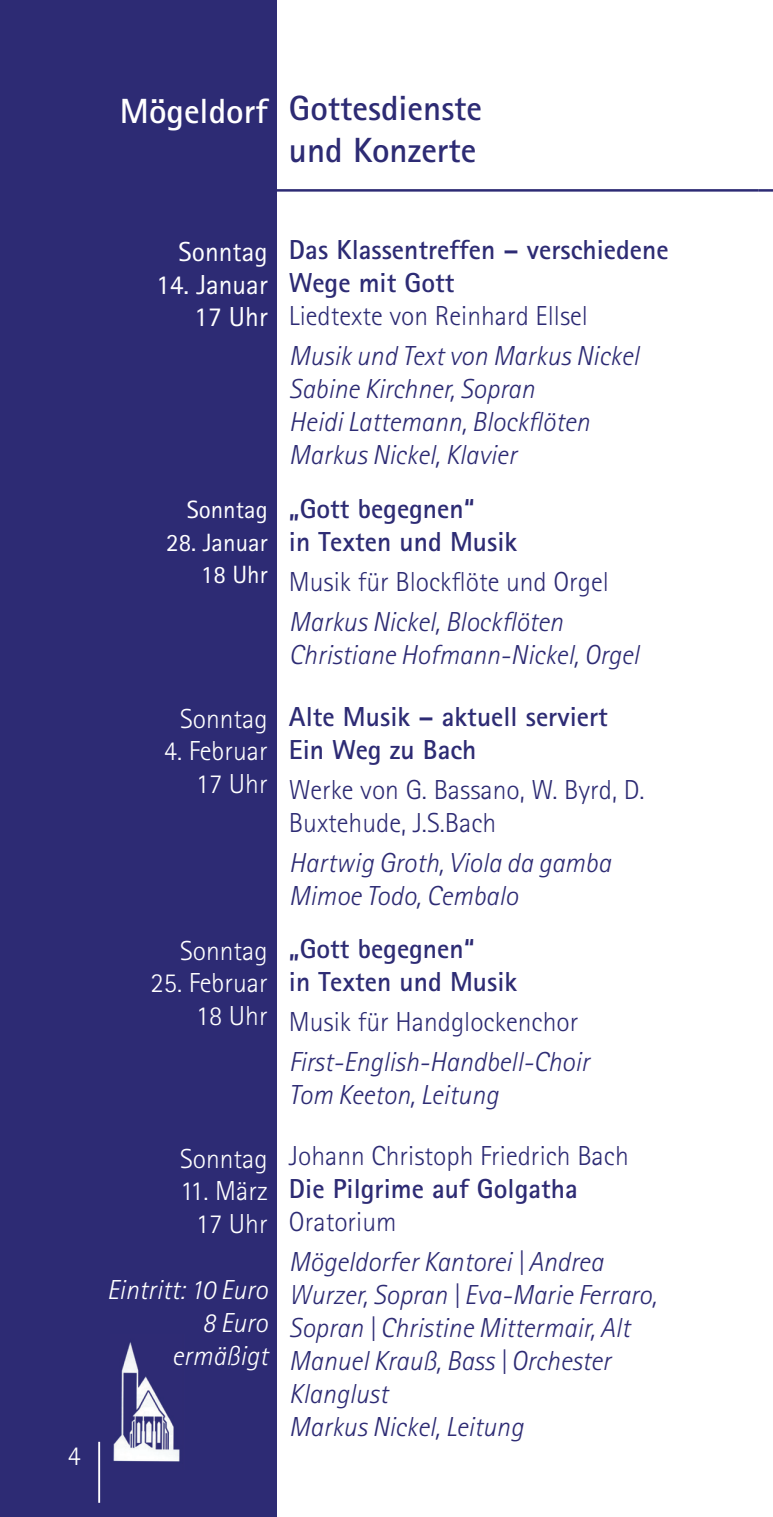
<style>
.page{position:relative;width:773px;height:1517px;background:#fff}
.page>*{position:absolute;margin:0;border:0;box-sizing:border-box;transform-origin:0 0}
.t1{font:700 35px/42px "Rotis Sans Serif";color:#2d2b74;text-align:right}
.t2{font:italic 300 27.5px/33px "Rotis Sans Serif";color:#2d2b74}
.t3{font:700 27.5px/33px "Rotis Sans Serif";color:#2d2b74}
.t4{font:300 27.5px/33px "Rotis Sans Serif";color:#2d2b74}
.t5{font:300 27.5px/32.5px "Rotis Sans Serif";color:#fff;text-align:right}
.t6{font:italic 300 27.5px/33px "Rotis Sans Serif";color:#fff;text-align:right}
.t7{font:27.5px/32.5px "Rotis Sans Serif";color:#fff;text-align:right}
.t8{font:25px/32.5px "Rotis Sans Serif";color:#fff;text-align:right}
.s1{color:#fff}
</style>
<div class="page">
<div style="left:0;top:0;width:276px;height:1517px;background:#2d2b74"></div>
<hr style="left:98px;top:1441px;width:2px;height:61px;background:#fff">
<img style="left:113px;top:1342px;width:67px;height:120px">
<hr style="left:274px;top:189px;width:484px;height:3px;background:#2d2b74">
<hr style="left:758px;top:189px;width:14px;height:3px;background:#2d2b74">
<p class="t1" style="left:120px;top:86px;width:364px"><span class="s1">Mögeldorf</span> Gottesdienste und Konzerte</p>
<p class="t5" style="left:67px;top:1439px;width:15px">4</p>
<p class="t7" style="left:178px;top:235px;width:91px">Sonntag</p>
<p class="t7" style="left:156px;top:268px;width:113px">14. Januar<br>17 Uhr</p>
<p class="t3" style="left:289px;top:233px;width:381px">Das Klassentreffen – verschiedene<br>Wege mit Gott</p>
<p class="t4" style="left:289px;top:299px;width:300px">Liedtexte von Reinhard Ellsel</p>
<p class="t2" style="left:289px;top:340px;width:351px">Musik und Text von Markus Nickel<br>Sabine Kirchner, Sopran<br>Heidi Lattemann, Blockflöten<br>Markus Nickel, Klavier</p>
<p class="t8" style="left:187px;top:493px;width:82px">Sonntag</p>
<p class="t8" style="left:166px;top:526px;width:103px">28. Januar<br>18 Uhr</p>
<p class="t3" style="left:289px;top:491px;width:230px">„Gott begegnen“<br>in Texten und Musik</p>
<p class="t4" style="left:289px;top:565px;width:321px">Musik für Blockflöte und Orgel</p>
<p class="t2" style="left:289px;top:606px;width:351px">Markus Nickel, Blockflöten<br>Christiane Hofmann-Nickel, Orgel</p>
<p class="t5" style="left:180px;top:702px;width:89px">Sonntag</p>
<p class="t5" style="left:164px;top:734px;width:105px">4. Februar<br>17 Uhr</p>
<p class="t3" style="left:289px;top:699px;width:320px">Alte Musik – aktuell serviert<br>Ein Weg zu Bach</p>
<p class="t4" style="left:289px;top:773px;width:357px">Werke von G. Bassano, W. Byrd, D.<br>Buxtehude, J.S.Bach</p>
<p class="t2" style="left:289px;top:846px;width:323px">Hartwig Groth, Viola da gamba<br>Mimoe Todo, Cembalo</p>
<p class="t5" style="left:180px;top:934px;width:89px">Sonntag</p>
<p class="t5" style="left:150px;top:966px;width:119px">25. Februar<br>18 Uhr</p>
<p class="t3" style="left:289px;top:931px;width:230px">„Gott begegnen“<br>in Texten und Musik</p>
<p class="t4" style="left:289px;top:1005px;width:291px">Musik für Handglockenchor</p>
<p class="t2" style="left:289px;top:1045px;width:302px">First-English-Handbell-Choir<br>Tom Keeton, Leitung</p>
<p class="t5" style="left:180px;top:1142px;width:89px">Sonntag</p>
<p class="t5" style="left:180px;top:1175px;width:89px;text-align:center">11. März<br>17 Uhr</p>
<p class="t6" style="left:107px;top:1273px;width:162px">Eintritt: 10 Euro<br>8 Euro ermäßigt</p>
<p class="t4" style="left:289px;top:1139px;width:341px">Johann Christoph Friedrich Bach</p>
<p class="t3" style="left:289px;top:1171px;width:290px">Die Pilgrime auf Golgatha</p>
<p class="t4" style="left:289px;top:1205px;width:109px">Oratorium</p>
<p class="t2" style="left:289px;top:1245px;width:369px">Mögeldorfer Kantorei | Andrea<br>Wurzer, Sopran | Eva-Marie Ferraro,<br>Sopran | Christine Mittermair, Alt<br>Manuel Krauß, Bass | Orchester<br>Klanglust<br>Markus Nickel, Leitung</p>
</div>
